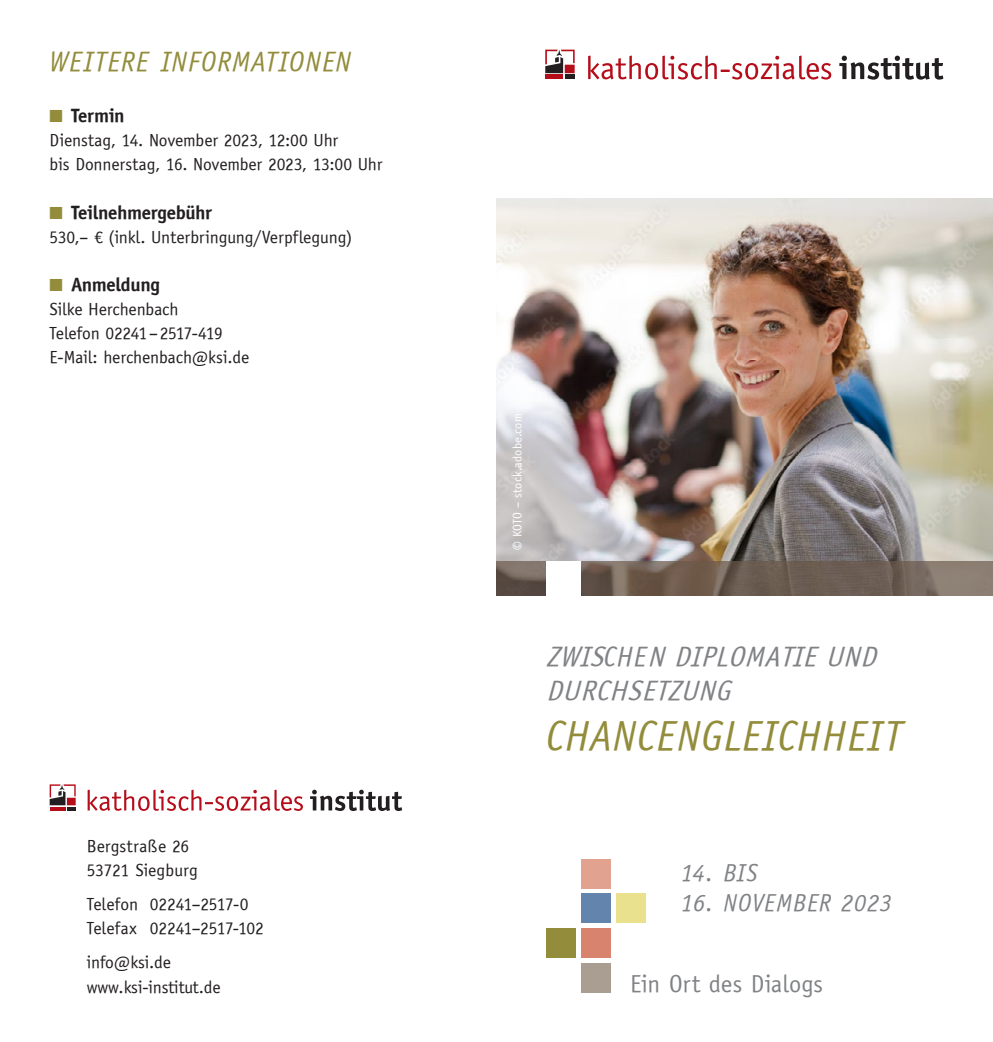
<style>
.page{position:relative;width:993px;height:1042px;background:#fff}
.page>*{position:absolute;margin:0;border:0;box-sizing:border-box;transform-origin:0 0}
.t1{font:italic 42px "Officina Sans ITCTT Book";letter-spacing:.03em;color:#928c3b}
.t2{font:italic 28px/33.6px "Officina Sans ITCTT Book";color:#808285}
.t3{font:italic 28px "Officina Sans ITCTT Book";letter-spacing:.04em;color:#928c3b}
.t4{font:italic 24.5px "Officina Sans ITCTT Book";letter-spacing:.03em;color:#808285}
.t5{font:24.5px "Officina Sans ITCTT Book";color:#808285}
.t6{font:19.25px "Officina Sans ITCTT Bold";letter-spacing:-.015em;color:#231f20}
.t7{font:17.5px/24.2px "Officina Sans ITCTT Book";letter-spacing:-.005em;color:#231f20}
.t8{font:12.25px "Officina Sans ITCTT Book";letter-spacing:.015em;color:#fff}
.s1{color:#928c3b}
.s2{font-style:inherit}
</style>
<div class="page">
<img style="left:496px;top:198px;width:496px;height:363px">
<svg style="left:496px;top:561px;width:496px;height:35px;background:#716257"></svg>
<div style="left:546px;top:561px;width:34px;height:36px;background:#fff"></div>
<svg style="left:588px;top:56px;width:243px;height:24px"></svg>
<svg style="left:839px;top:56px;width:104px;height:24px"></svg>
<hr style="left:564px;top:75px;width:10px;height:4px;background:#231f20">
<hr style="left:545px;top:75px;width:18px;height:4px;background:#b50e1a">
<svg style="left:545px;top:50px;width:29px;height:23px"></svg>
<div style="left:581px;top:962px;width:29px;height:30px;background:#aa9d92"></div>
<div style="left:615px;top:893px;width:30px;height:30px;background:#e9e18d"></div>
<div style="left:546px;top:928px;width:30px;height:30px;background:#928c3b"></div>
<div style="left:581px;top:858px;width:29px;height:30px;background:#e1a390"></div>
<div style="left:581px;top:893px;width:29px;height:30px;background:#6385ad"></div>
<div style="left:581px;top:928px;width:29px;height:30px;background:#d7836d"></div>
<svg style="left:88px;top:789px;width:215px;height:22px"></svg>
<svg style="left:310px;top:790px;width:92px;height:21px"></svg>
<svg style="left:50px;top:784px;width:26px;height:26px"></svg>
<h2 class="t3" style="left:50px;top:45px;width:303px">WEITERE INFORMATIONEN</h2>
<p class="t6" style="left:50px;top:103px;width:76px"><span class="s1">■</span> Termin</p>
<p class="t7" style="left:50px;top:128px;width:334px">Dienstag, 14. November 2023, 12:00 Uhr<br>bis Donnerstag, 16. November 2023, 13:00 Uhr</p>
<p class="t6" style="left:50px;top:200px;width:164px"><span class="s1">■</span> Teilnehmergebühr</p>
<p class="t7" style="left:50px;top:225px;width:304px">530,– € (inkl. Unterbringung/Verpflegung)</p>
<p class="t6" style="left:50px;top:272px;width:112px"><span class="s1">■</span> Anmeldung</p>
<p class="t7" style="left:50px;top:297px;width:201px">Silke Herchenbach<br>Telefon 02241–2517-419<br>E-Mail: herchenbach@ksi.de</p>
<p class="t7" style="left:87px;top:834px;width:112px">Bergstraße 26<br>53721 Siegburg</p>
<p class="t7" style="left:87px;top:892px;width:178px">Telefon 02241–2517-0<br>Telefax 02241–2517-102</p>
<p class="t7" style="left:87px;top:950px;width:135px">info@ksi.de www.ksi-institut.de</p>
<p class="t8" style="left:510px;top:550px;width:138px;rotate:-90deg">© KOTO – stock.adobe.com</p>
<h2 class="t2" style="left:546px;top:640px;width:339px">ZWIS<span class="s2">C H E</span> N DIPLOMATIE UND<br>DURCHSETZUNG</h2>
<h1 class="t1" style="left:546px;top:712px;width:357px">CHANCENGLEICHHEIT</h1>
<h3 class="t4" style="left:681px;top:858px;width:78px">14. BIS</h3>
<h3 class="t4" style="left:681px;top:888px;width:212px">16. NOVEMBER 2023</h3>
<h3 class="t5" style="left:630px;top:969px;width:194px">Ein Ort des Dialogs</h3>
</div>
